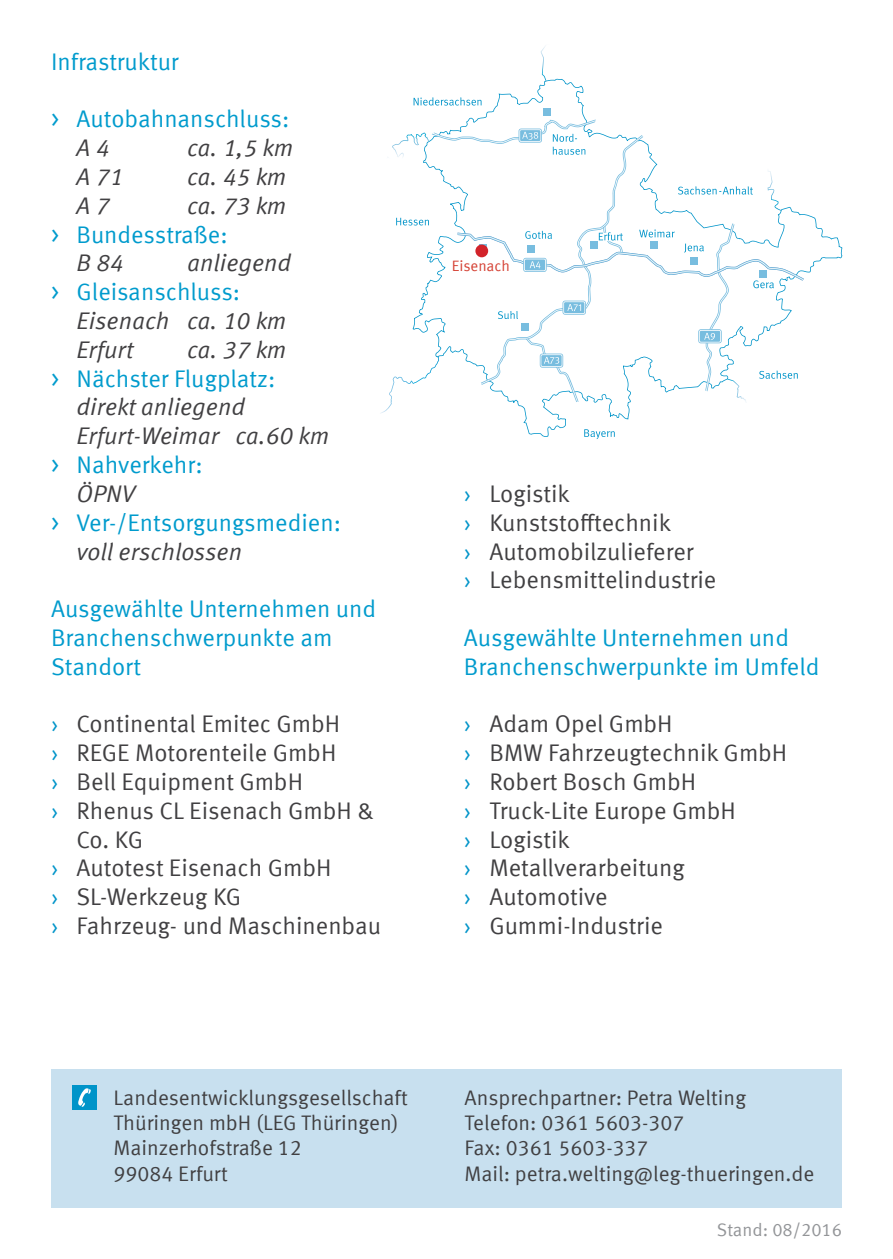
<style>
.page{position:relative;width:893px;height:1259px;background:#fff}
.page>*{position:absolute;margin:0;border:0;box-sizing:border-box;transform-origin:0 0}
.t1{font:24px/28.8px "Meta Offc Norm";color:#414042}
.t2{font:24px/28.8px "Meta Offc Norm";color:#009bcd}
.t3{font:24px/28.8px "Meta Offc Norm Ita";color:#414042}
.t4{font:21px "Meta Offc Norm";color:#414042}
.t5{font:18px "Meta Offc Norm";color:#939598}
.t6{font:15px "Meta Offc Norm";color:#d54134}
.s1{color:#0094c9}
</style>
<div class="page">
<div style="left:51px;top:1069px;width:791px;height:139px;background:#c8e0ef"></div>
<svg style="left:413px;top:79px;width:429px;height:358px"></svg>
<svg style="left:584px;top:429px;width:31px;height:10px"></svg>
<svg style="left:414px;top:97px;width:68px;height:9px"></svg>
<img style="left:541px;top:47px;width:10px;height:34px">
<img style="left:380px;top:376px;width:58px;height:38px">
<img style="left:727px;top:402px;width:31px;height:4px">
<img style="left:392px;top:144px;width:4px;height:9px">
<div style="left:543px;top:108px;width:7px;height:8px;background:#78bddf"></div>
<svg style="left:396px;top:119px;width:408px;height:283px"></svg>
<div style="left:459px;top:259px;width:46px;height:17px;background:#fff"></div>
<div style="left:475px;top:244px;width:13px;height:13px;background:#d2232a;border-radius:50%"></div>
<div style="left:72px;top:1085px;width:24px;height:24px;background:#0094c9"></div>
<svg style="left:78px;top:1088px;width:13px;height:19px"></svg>
<p class="t2" style="left:51px;top:48px;width:129px">Infrastruktur</p>
<p class="t2" style="left:51px;top:105px;width:240px">&gt; Autobahnanschluss:</p>
<p class="t3" style="left:77px;top:134px;width:34px">A 4</p>
<p class="t3" style="left:187px;top:134px;width:108px">ca. 1,5 km</p>
<p class="t3" style="left:77px;top:163px;width:48px">A 71</p>
<p class="t3" style="left:187px;top:163px;width:101px">ca. 45 km</p>
<p class="t3" style="left:77px;top:192px;width:34px">A 7</p>
<p class="t3" style="left:187px;top:192px;width:101px">ca. 73 km</p>
<p class="t2" style="left:51px;top:220px;width:178px">&gt; Bundesstraße:</p>
<p class="t3" style="left:77px;top:249px;width:49px">B 84</p>
<p class="t3" style="left:187px;top:249px;width:106px">anliegend</p>
<p class="t2" style="left:51px;top:278px;width:191px">&gt; Gleisanschluss:</p>
<p class="t3" style="left:77px;top:307px;width:211px">Eisenach ca. 10 km<br>Erfurt</p>
<p class="t3" style="left:187px;top:336px;width:101px">ca. 37 km</p>
<p class="t2" style="left:51px;top:364px;width:226px">&gt; Nächster Flugplatz:</p>
<p class="t3" style="left:77px;top:393px;width:254px">direkt anliegend<br>Erfurt-Weimar ca.60 km</p>
<p class="t2" style="left:51px;top:451px;width:153px">&gt; Nahverkehr:</p>
<p class="t3" style="left:77px;top:480px;width:60px">ÖPNV</p>
<p class="t2" style="left:51px;top:508px;width:292px">&gt; Ver-/Entsorgungsmedien:</p>
<p class="t3" style="left:77px;top:537px;width:167px">voll erschlossen</p>
<p class="t2" style="left:51px;top:595px;width:327px">Ausgewählte Unternehmen und<br>Branchenschwerpunkte am<br>Standort</p>
<p class="t1" style="left:51px;top:710px;width:291px"><span class="s1">›</span> Continental Emitec GmbH</p>
<p class="t1" style="left:51px;top:739px;width:287px"><span class="s1">›</span> REGE Motorenteile GmbH</p>
<p class="t1" style="left:51px;top:768px;width:254px"><span class="s1">›</span> Bell Equipment GmbH</p>
<p class="t1" style="left:51px;top:796px;width:324px"><span class="s1">›</span> Rhenus CL Eisenach GmbH &amp;</p>
<p class="t1" style="left:77px;top:825px;width:68px">Co. KG</p>
<p class="t1" style="left:51px;top:854px;width:282px"><span class="s1">›</span> Autotest Eisenach GmbH</p>
<p class="t1" style="left:51px;top:883px;width:192px"><span class="s1">›</span> SL-Werkzeug KG</p>
<p class="t1" style="left:51px;top:912px;width:332px"><span class="s1">›</span> Fahrzeug- und Maschinenbau</p>
<p class="t6" style="left:452px;top:257px;width:60px">Eisenach</p>
<p class="t1" style="left:464px;top:480px;width:254px"><span class="s1">›</span> Logistik<br><span class="s1">›</span> Kunststofftechnik<br><span class="s1">›</span> Automobilzulieferer<br><span class="s1">›</span> Lebensmittelindustrie</p>
<p class="t2" style="left:464px;top:624px;width:357px">Ausgewählte Unternehmen und<br>Branchenschwerpunkte im Umfeld</p>
<p class="t1" style="left:464px;top:710px;width:325px"><span class="s1">›</span> Adam Opel GmbH<br><span class="s1">›</span> BMW Fahrzeugtechnik GmbH <span class="s1">›</span> Robert Bosch GmbH<br><span class="s1">›</span> Truck-Lite Europe GmbH<br><span class="s1">›</span> Logistik<br><span class="s1">›</span> Metallverarbeitung<br><span class="s1">›</span> Automotive<br><span class="s1">›</span> Gummi-Industrie</p>
<p class="t4" style="left:114px;top:1085px;width:296px">Landesentwicklungsgesellschaft</p>
<p class="t4" style="left:465px;top:1085px;width:283px">Ansprechpartner: Petra Welting</p>
<p class="t4" style="left:114px;top:1110px;width:287px">Thüringen mbH (LEG Thüringen)</p>
<p class="t4" style="left:465px;top:1110px;width:221px">Telefon: 0361 5603-307</p>
<p class="t4" style="left:114px;top:1136px;width:190px">Mainzerhofstraße 12</p>
<p class="t4" style="left:465px;top:1136px;width:186px">Fax: 0361 5603-337</p>
<p class="t4" style="left:114px;top:1161px;width:116px">99084 Erfurt</p>
<p class="t4" style="left:465px;top:1161px;width:351px">Mail: petra.welting@leg-thueringen.de</p>
<p class="t5" style="left:717px;top:1219px;width:127px">Stand: 08/2016</p>
</div>
